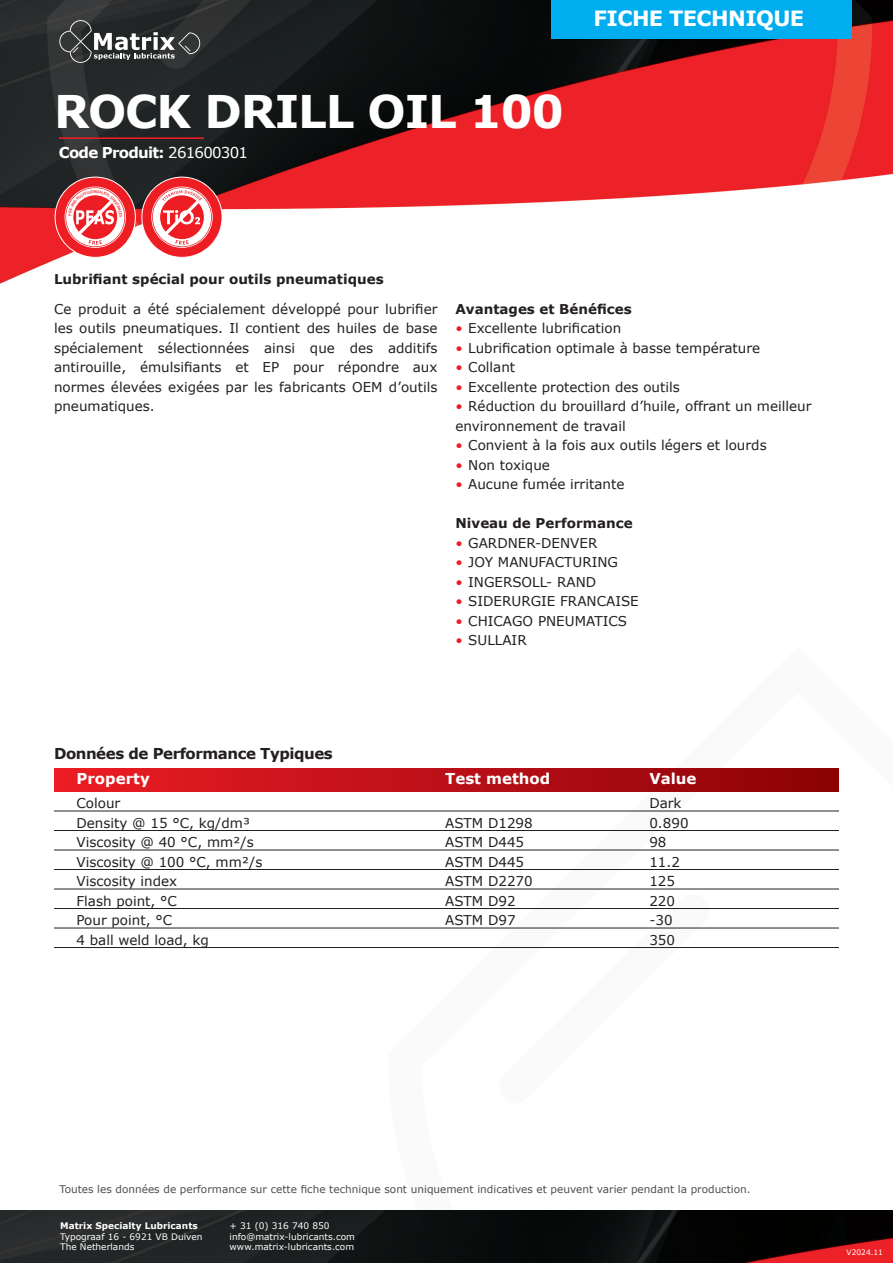
<style>
.page{position:relative;width:893px;height:1263px;background:#fff}
.page>*{position:absolute;margin:0;border:0;box-sizing:border-box;transform-origin:0 0}
.t1{font:700 45px "Verdana";letter-spacing:-.025em;color:#fff}
.t2{font:700 21px "Verdana";letter-spacing:-.03em;color:#fff}
.t3{font:700 15px "Verdana";letter-spacing:-.03em;color:#231f20}
.t4{font:700 15px "Verdana";color:#fff}
.t5{font:700 15px "Verdana";letter-spacing:-.05em;color:#fff}
.t6{font:13.5px/19.5px "Verdana";color:#231f20;text-align:justify}
.t7{font:700 13.5px "Verdana";color:#231f20}
.t8{font:10.5px "Verdana";color:#231f20}
.t9{font:9px/10.5px "Verdana";color:#fff}
.t10{font:700 9px "Verdana";color:#fff}
.t11{font:7.5px "Verdana";color:#fff}
.s1{font-weight:400}
.s2{color:#ee1d23}
</style>
<div class="page">
<img style="left:0;top:0;width:893px;height:284px">
<svg style="left:388px;top:768px;width:505px;height:443px"></svg>
<div style="left:551px;top:0;width:301px;height:38px;background:#00aeef"></div>
<svg style="left:59px;top:20px;width:141px;height:43px"></svg>
<img style="left:0;top:1211px;width:893px;height:52px">
<div style="left:54px;top:769px;width:785px;height:23px;background:linear-gradient(to right,#ec1d26,#8a0207)"></div>
<hr style="left:54px;top:811px;width:785px;height:1px;background:#231f20">
<hr style="left:54px;top:830px;width:785px;height:1px;background:#231f20">
<hr style="left:54px;top:850px;width:785px;height:1px;background:#231f20">
<hr style="left:54px;top:869px;width:785px;height:1px;background:#231f20">
<hr style="left:54px;top:889px;width:785px;height:1px;background:#231f20">
<hr style="left:54px;top:908px;width:785px;height:1px;background:#231f20">
<hr style="left:54px;top:928px;width:785px;height:1px;background:#231f20">
<hr style="left:54px;top:947px;width:785px;height:1px;background:#231f20">
<hr style="left:59px;top:137px;width:145px;height:2px;background:#ee1d23">
<svg style="left:55px;top:177px;width:168px;height:81px"></svg>
<h1 class="t1" style="left:54px;top:83px;width:511px">ROCK DRILL OIL 100</h1>
<p class="t5" style="left:59px;top:143px;width:191px">Code Produit: <span class="s1">261600301</span></p>
<h2 class="t2" style="left:594px;top:5px;width:212px">FICHE TECHNIQUE</h2>
<p class="t7" style="left:54px;top:270px;width:331px">Lubrifiant spécial pour outils pneumatiques</p>
<p class="t6" style="left:54px;top:299px;width:385px">Ce produit a été spécialement développé pour lubrifier les outils pneumatiques. Il contient des huiles de base spécialement sélectionnées ainsi que des additifs antirouille, émulsifiants et EP pour répondre aux normes élevées exigées par les fabricants OEM d’outils pneumatiques.</p>
<p class="t7" style="left:455px;top:300px;width:178px">Avantages et Bénéfices</p>
<p class="t6" style="left:455px;top:319px;width:167px"><span class="s2">•</span> Excellente lubrification</p>
<p class="t6" style="left:455px;top:338px;width:306px"><span class="s2">•</span> Lubrification optimale à basse température</p>
<p class="t6" style="left:455px;top:358px;width:61px"><span class="s2">•</span> Collant</p>
<p class="t6" style="left:455px;top:377px;width:226px"><span class="s2">•</span> Excellente protection des outils</p>
<p class="t6" style="left:455px;top:397px;width:358px"><span class="s2">•</span> Réduction du brouillard d’huile, offrant un meilleur environnement de travail</p>
<p class="t6" style="left:455px;top:436px;width:313px"><span class="s2">•</span> Convient à la fois aux outils légers et lourds</p>
<p class="t6" style="left:455px;top:455px;width:96px"><span class="s2">•</span> Non toxique</p>
<p class="t6" style="left:455px;top:475px;width:170px"><span class="s2">•</span> Aucune fumée irritante</p>
<p class="t7" style="left:455px;top:514px;width:179px">Niveau de Performance</p>
<p class="t6" style="left:455px;top:533px;width:143px"><span class="s2">•</span> GARDNER-DENVER</p>
<p class="t6" style="left:455px;top:553px;width:164px"><span class="s2">•</span> JOY MANUFACTURING</p>
<p class="t6" style="left:455px;top:572px;width:142px"><span class="s2">•</span> INGERSOLL- RAND</p>
<p class="t6" style="left:455px;top:592px;width:185px"><span class="s2">•</span> SIDERURGIE FRANCAISE</p>
<p class="t6" style="left:455px;top:611px;width:173px"><span class="s2">•</span> CHICAGO PNEUMATICS</p>
<p class="t6" style="left:455px;top:630px;width:73px"><span class="s2">•</span> SULLAIR</p>
<p class="t3" style="left:54px;top:744px;width:280px">Données de Performance Typiques</p>
<p class="t4" style="left:76px;top:769px;width:75px">Property</p>
<p class="t4" style="left:445px;top:769px;width:107px">Test method</p>
<p class="t4" style="left:649px;top:769px;width:49px">Value</p>
<p class="t6" style="left:76px;top:794px;width:45px">Colour</p>
<p class="t6" style="left:649px;top:794px;width:34px">Dark</p>
<p class="t6" style="left:76px;top:813px;width:175px">Density @ 15 °C, kg/dm³</p>
<p class="t6" style="left:445px;top:813px;width:89px">ASTM D1298</p>
<p class="t6" style="left:649px;top:813px;width:41px">0.890</p>
<p class="t6" style="left:76px;top:833px;width:179px">Viscosity @ 40 °C, mm²/s</p>
<p class="t6" style="left:445px;top:833px;width:81px">ASTM D445</p>
<p class="t6" style="left:649px;top:833px;width:19px">98</p>
<p class="t6" style="left:76px;top:852px;width:187px">Viscosity @ 100 °C, mm²/s</p>
<p class="t6" style="left:445px;top:852px;width:81px">ASTM D445</p>
<p class="t6" style="left:649px;top:852px;width:32px">11.2</p>
<p class="t6" style="left:76px;top:872px;width:102px">Viscosity index</p>
<p class="t6" style="left:445px;top:872px;width:89px">ASTM D2270</p>
<p class="t6" style="left:649px;top:872px;width:27px">125</p>
<p class="t6" style="left:76px;top:891px;width:102px">Flash point, °C</p>
<p class="t6" style="left:445px;top:891px;width:72px">ASTM D92</p>
<p class="t6" style="left:649px;top:891px;width:27px">220</p>
<p class="t6" style="left:76px;top:911px;width:97px">Pour point, °C</p>
<p class="t6" style="left:445px;top:911px;width:72px">ASTM D97</p>
<p class="t6" style="left:649px;top:911px;width:25px">-30</p>
<p class="t6" style="left:76px;top:930px;width:134px">4 ball weld load, kg</p>
<p class="t6" style="left:649px;top:930px;width:27px">350</p>
<p class="t8" style="left:59px;top:1183px;width:693px">Toutes les données de performance sur cette fiche technique sont uniquement indicatives et peuvent varier pendant la production.</p>
<p class="t10" style="left:60px;top:1220px;width:139px">Matrix Specialty Lubricants</p>
<p class="t9" style="left:60px;top:1231px;width:144px">Typograaf 16 - 6921 VB Duiven<br>The Netherlands</p>
<p class="t9" style="left:230px;top:1221px;width:127px">+ 31 (0) 316 740 850 info@matrix-lubricants.com www.matrix-lubricants.com</p>
<p class="t11" style="left:847px;top:1247px;width:38px">V2024.11</p>
</div>
